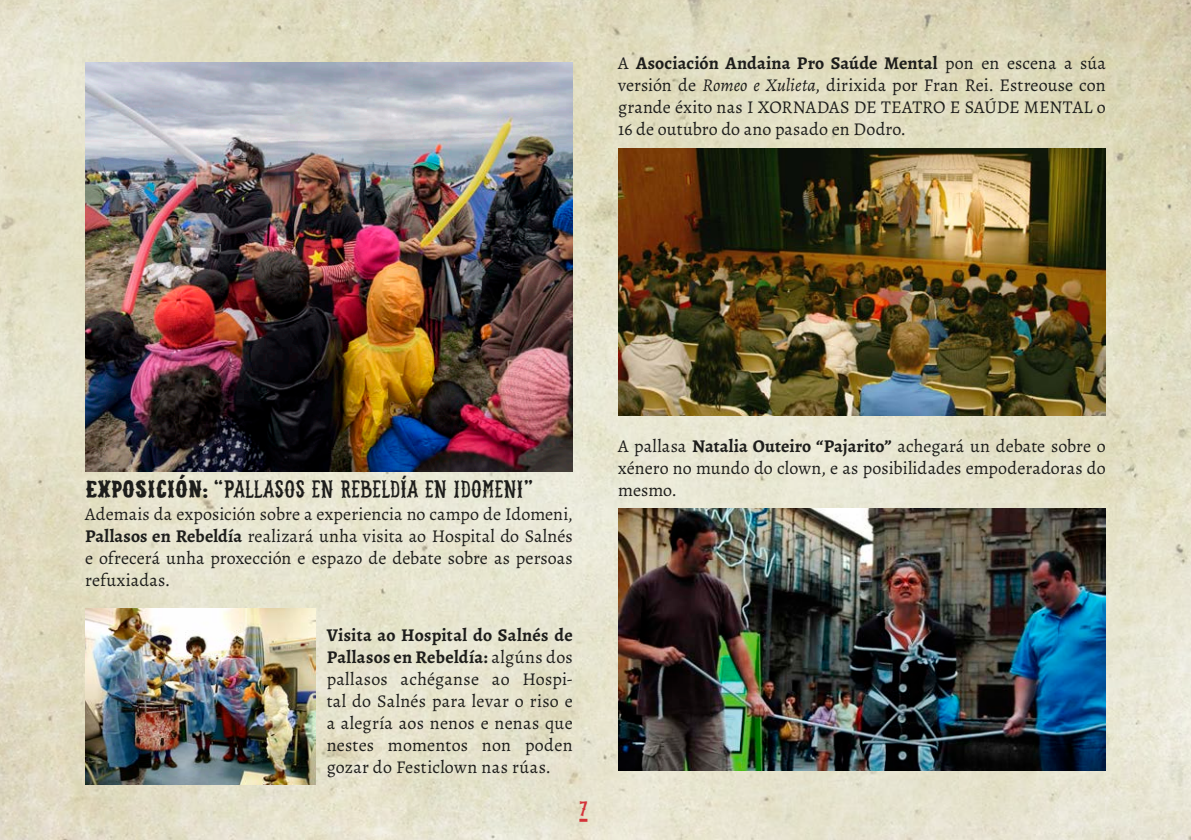
<style>
.page{position:relative;width:1191px;height:840px;background:#fff}
.page>*{position:absolute;margin:0;border:0;box-sizing:border-box;transform-origin:0 0}
.t1{font:24px "Mrs Summer";letter-spacing:-.01em;color:#1d1d1b}
.t2{font:20px "Mrs Summer";color:#d43238}
.t3{font:18px/22px "Alegreya";letter-spacing:.005em;color:#1d1d1b;text-align:justify}
.s1{font-weight:700}
.s2{font-style:italic}
</style>
<div class="page">
<img style="left:0;top:0;width:1191px;height:839px">
<svg style="left:579px;top:818px;width:8px;height:3px"></svg>
<img style="left:85px;top:62px;width:488px;height:409px">
<img style="left:618px;top:148px;width:488px;height:267px">
<img style="left:618px;top:508px;width:488px;height:261px">
<img style="left:85px;top:608px;width:230px;height:176px">
<p class="t3" style="left:618px;top:52px;width:489px">A <span class="s1">Asociación Andaina Pro Saúde Mental</span> pon en escena a súa versión de <span class="s2">Romeo e Xulieta</span>, dirixida por Fran Rei. Estreouse con grande éxito nas I XORNADAS DE TEATRO E SAÚDE MENTAL o 16 de outubro do ano pasado en Dodro.</p>
<h1 class="t1" style="left:85px;top:474px;width:449px"><span class="s1">EXPOSICIÓN:</span> “PALLASOS EN REBELDÍA EN IDOMENI”</h1>
<p class="t3" style="left:85px;top:502px;width:489px">Ademais da exposición sobre a experiencia no campo de Idomeni, <span class="s1">Pallasos en Rebeldía</span> realizará unha visita ao Hospital do Salnés e ofrecerá unha proxección e espazo de debate sobre as persoas refuxiadas.</p>
<p class="t3" style="left:327px;top:624px;width:248px"><span class="s1">Visita ao Hospital do Salnés de Pallasos en Rebeldía:</span> algúns dos pallasos achéganse ao Hospi&shy;tal do Salnés para levar o riso e a alegría aos nenos e nenas que nestes momentos non poden gozar do Festiclown nas rúas.</p>
<p class="t2" style="left:579px;top:796px;width:10px">7</p>
<p class="t3" style="left:618px;top:435px;width:489px">A pallasa <span class="s1">Natalia Outeiro “Pajarito”</span> achegará un debate sobre o xénero no mundo do clown, e as posibilidades empoderadoras do mesmo.</p>
</div>
